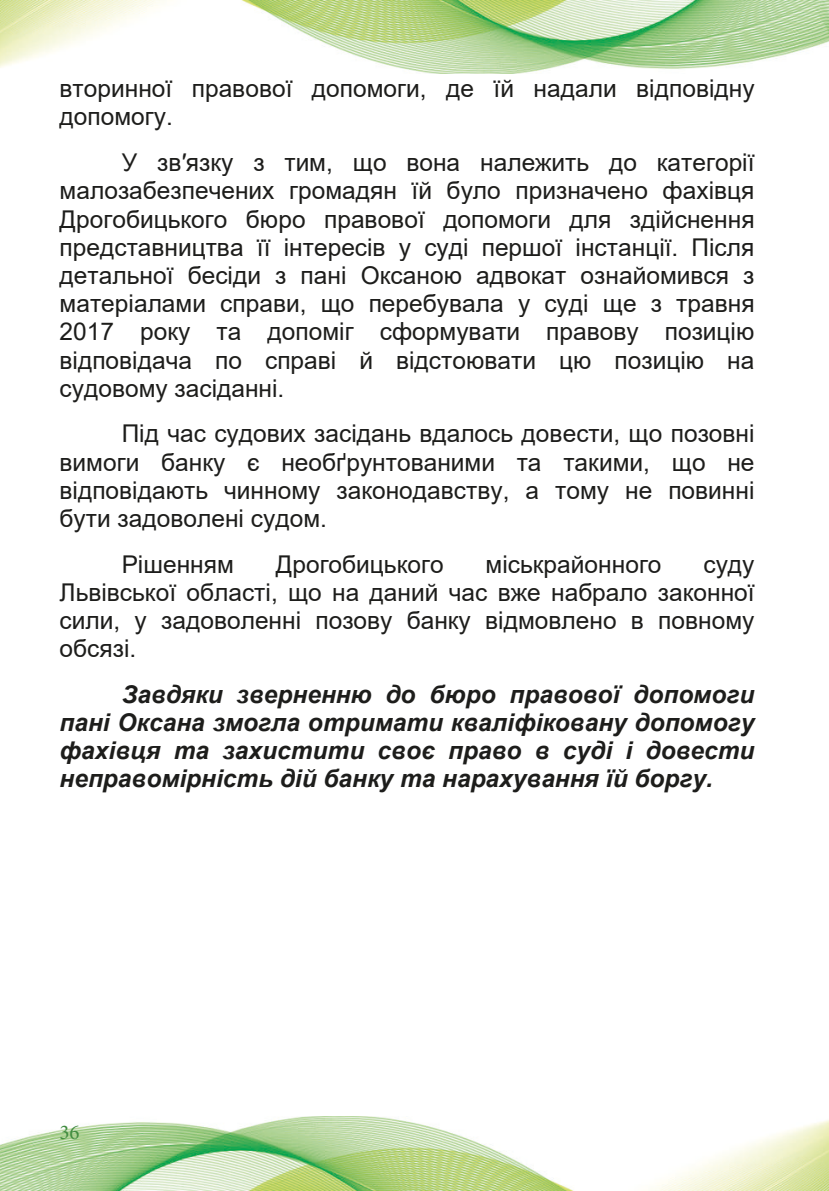
<style>
.page{position:relative;width:829px;height:1191px;background:#fff}
.page>*{position:absolute;margin:0;border:0;box-sizing:border-box;transform-origin:0 0}
.t1{font:24.5px/28.2px "Arial";color:#1d1d1b;text-align:justify}
.t2{font:italic 700 24.5px/28.2px "Arial";color:#1d1d1b;text-align:justify}
.t3{font:21px "Minion Pro";color:#418c40}
</style>
<div class="page">
<img style="left:0;top:1116px;width:828px;height:75px">
<img style="left:0;top:0;width:828px;height:74px">
<p class="t1" style="left:60px;top:75px;width:696px">вторинної правової допомоги, де їй надали відповідну допомогу.</p>
<p class="t1" style="left:60px;top:148px;width:696px;text-indent:62px">У зв′язку з тим, що вона належить до категорії малозабезпечених громадян їй було призначено фахівця Дрогобицького бюро правової допомоги для здійснення представництва її інтересів у суді першої інстанції. Після детальної бесіди з пані Оксаною адвокат ознайомився з матеріалами справи, що перебувала у суді ще з травня 2017 року та допоміг сформувати правову позицію відповідача по справі й відстоювати цю позицію на судовому засіданні.</p>
<p class="t1" style="left:60px;top:419px;width:696px;text-indent:62px">Під час судових засідань вдалось довести, що позовні вимоги банку є необґрунтованими та такими, що не відповідають чинному законодавству, а тому не повинні бути задоволені судом.</p>
<p class="t1" style="left:122px;top:550px;width:114px">Рішенням</p>
<p class="t1" style="left:276px;top:550px;width:169px">Дрогобицького</p>
<p class="t1" style="left:485px;top:550px;width:177px">міськрайонного</p>
<p class="t1" style="left:60px;top:550px;width:696px;text-indent:643px">суду Львівської області, що на даний час вже набрало законної сили, у задоволенні позову банку відмовлено в повному обсязі.</p>
<p class="t2" style="left:60px;top:681px;width:696px;text-indent:62px">Завдяки зверненню до бюро правової допомоги пані Оксана змогла отримати кваліфіковану допомогу фахівця та захистити своє право в суді і довести неправомірність дій банку та нарахування їй боргу.</p>
<p class="t3" style="left:60px;top:1118px;width:22px">36</p>
</div>
